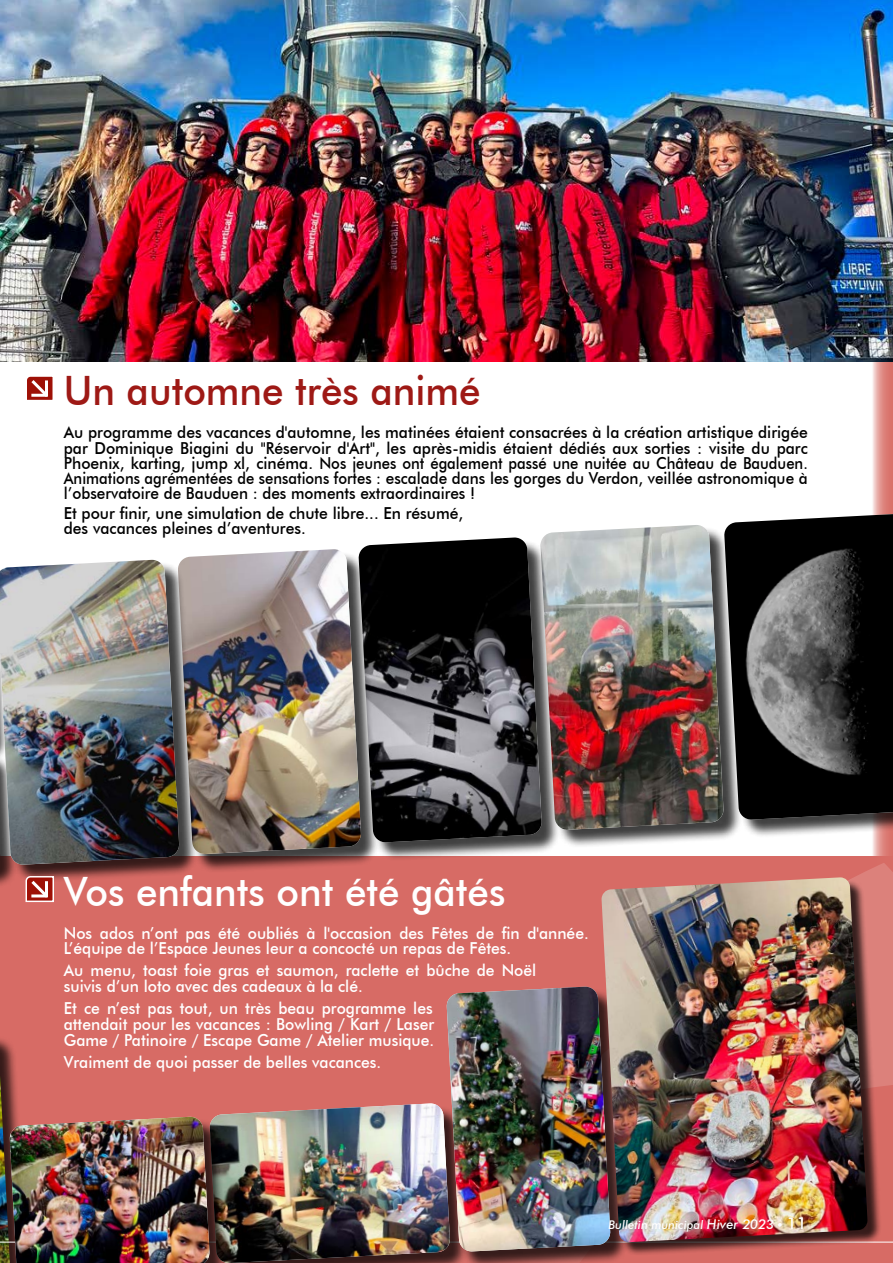
<style>
.page{position:relative;width:893px;height:1263px;background:#fff}
.page>*{position:absolute;margin:0;border:0;box-sizing:border-box;transform-origin:0 0}
.t1{font:500 40.5px "Futura BT";color:#fff;scale:.95 1}
.t2{font:500 40.5px "Futura BT";color:#9e1915;scale:.95 1}
.t3{font:500 16.5px/15.1px "Futura BT";color:#000;text-align:justify;scale:.95 1}
.t4{font:500 16.5px/15.8px "Futura BT";color:#fff;scale:.95 1}
.t5{font:500 16.5px "Futura BT";color:#fff}
.t6{font:italic 500 12px "Futura BT";color:#fff}
.s1{font-size:13.5px}
</style>
<div class="page">
<div style="left:0;top:856px;width:893px;height:407px;background:#d76b65"></div>
<div style="left:0;top:1035px;width:29px;height:228px;background:#000;opacity:.75"></div>
<img style="left:0;top:1075px;width:9px;height:188px">
<svg style="left:727px;top:361px;width:166px;height:495px"></svg>
<svg style="left:855px;top:863px;width:38px;height:379px;fill:#dc817b"></svg>
<hr style="left:0;top:1242px;width:893px;height:1px;background:#fff">
<img style="left:0;top:0;width:893px;height:361px">
<img style="left:9px;top:986px;width:602px;height:277px">
<img style="left:446px;top:987px;width:157px;height:265px">
<div style="left:726px;top:514px;width:167px;height:325px;background:#000;opacity:.75"></div>
<img style="left:726px;top:514px;width:167px;height:306px">
<div style="left:542px;top:527px;width:200px;height:322px;background:#000;opacity:.75"></div>
<img style="left:542px;top:525px;width:182px;height:305px">
<div style="left:361px;top:539px;width:199px;height:322px;background:#000;opacity:.75"></div>
<img style="left:361px;top:537px;width:181px;height:306px">
<div style="left:180px;top:551px;width:199px;height:322px;background:#000;opacity:.75"></div>
<img style="left:180px;top:549px;width:181px;height:305px">
<div style="left:0;top:562px;width:198px;height:321px;background:#000;opacity:.75"></div>
<img style="left:0;top:560px;width:179px;height:305px">
<div style="left:603px;top:879px;width:279px;height:377px;background:#000;opacity:.75"></div>
<img style="left:601px;top:877px;width:267px;height:365px">
<svg style="left:25px;top:875px;width:30px;height:28px"></svg>
<hr style="left:45px;top:881px;width:3px;height:16px;background:#fff">
<hr style="left:31px;top:894px;width:17px;height:3px;background:#fff">
<svg style="left:27px;top:376px;width:26px;height:24px"></svg>
<hr style="left:45px;top:380px;width:3px;height:16px;background:#fff">
<hr style="left:31px;top:394px;width:17px;height:3px;background:#fff">
<h1 class="t2" style="left:64px;top:366px;width:440px">Un automne très animé</h1>
<p class="t3" style="left:64px;top:424px;width:785px">Au programme des vacances d'automne, les matinées étaient consacrées à la création artistique dirigée par Dominique Biagini du "Réservoir d'Art", les après-midis étaient dédiés aux sorties : visite du parc Phoenix, karting, jump xl, cinéma. Nos jeunes ont également passé une nuitée au Château de Bauduen.<br>Animations agrémentées de sensations fortes : escalade dans les gorges du Verdon, veillée astronomique à l’observatoire de Bauduen : des moments extraordinaires !</p>
<p class="t3" style="left:64px;top:505px;width:422px;line-height:15.8px">Et pour finir, une simulation de chute libre... En résumé, des vacances pleines d’aventures.</p>
<h1 class="t1" style="left:64px;top:867px;width:466px">Vos enfants ont été gâtés</h1>
<p class="t4" style="left:64px;top:925px;width:554px">Nos ados n’ont pas été oubliés à l'occasion des Fêtes de fin d'année.<br>L’équipe de l’Espace Jeunes leur a concocté un repas de Fêtes.</p>
<p class="t4" style="left:64px;top:962px;width:499px">Au menu, toast foie gras et saumon, raclette et bûche de Noël suivis d’un loto avec des cadeaux à la clé.</p>
<p class="t4" style="left:64px;top:1000px;width:391px;text-align:justify">Et ce n’est pas tout, un très beau programme les attendait pour les vacances : Bowling / Kart / Laser Game / Patinoire / Escape Game / Atelier musique.</p>
<p class="t4" style="left:64px;top:1054px;width:336px">Vraiment de quoi passer de belles vacances.</p>
<p class="t6" style="left:608px;top:1217px;width:167px">Bulletin municipal <span class="s1">Hiver 2023</span></p>
<p class="t5" style="left:778px;top:1213px;width:30px">■ 11</p>
</div>
